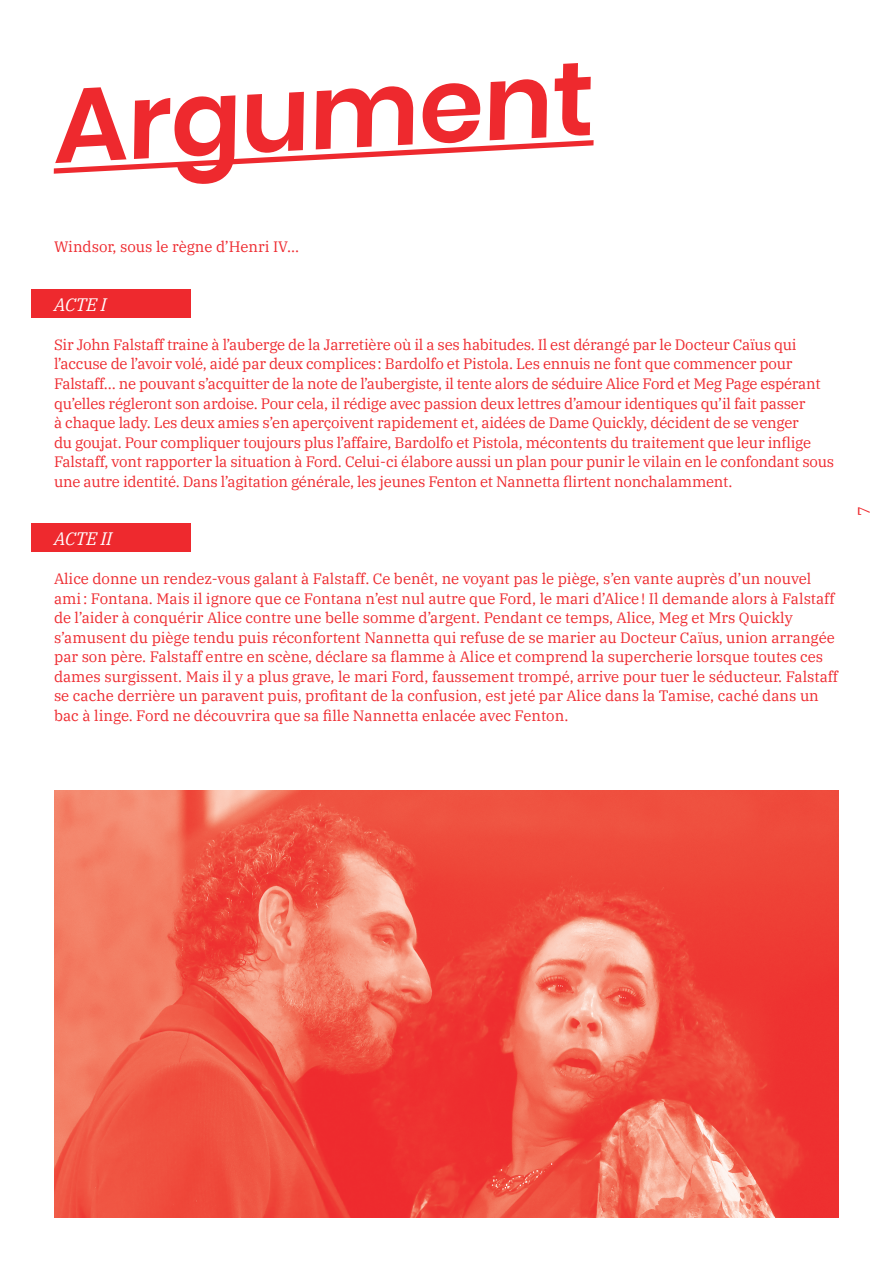
<style>
.page{position:relative;width:893px;height:1263px;background:#fff}
.page>*{position:absolute;margin:0;border:0;box-sizing:border-box;transform-origin:0 0}
.Biographie___texte_c{font:600 105px "Poppins";color:#ee292e}
.Biographie___texte_c-2{font:italic 18px "IBM Plex Serif";color:#fff}
.t1{font:16.5px "IBM Plex Serif";color:#ee292e}
.Biographie___texte_c-3{font:15px/19.5px "IBM Plex Serif";letter-spacing:-.015em;color:#ee292e}
</style>
<div class="page">
<svg style="left:53px;top:140px;width:541px;height:34px"></svg>
<div style="left:32px;top:289px;width:159px;height:28px;background:#ee292e"></div>
<div style="left:32px;top:523px;width:159px;height:28px;background:#ee292e"></div>
<img style="left:54px;top:790px;width:785px;height:427px">
<p class="Biographie___texte_c" style="left:49px;top:66px;width:542px;rotate:-3deg">Argument</p>
<p class="Biographie___texte_c-3" style="left:54px;top:236px;width:247px">Windsor, sous le règne d’Henri IV...</p>
<p class="Biographie___texte_c-2" style="left:54px;top:291px;width:54px">ACTE I</p>
<p class="Biographie___texte_c-3" style="left:54px;top:334px;width:782px">Sir John Falstaff traine à l’auberge de la Jarretière où il a ses habitudes. Il est dérangé par le Docteur Caïus qui l’accuse de l’avoir volé, aidé par deux complices: Bardolfo et Pistola. Les ennuis ne font que commencer pour Falstaff… ne pouvant s’acquitter de la note de l’aubergiste, il tente alors de séduire Alice Ford et Meg Page espérant qu’elles régleront son ardoise. Pour cela, il rédige avec passion deux lettres d’amour identiques qu’il fait passer<br>à chaque lady. Les deux amies s’en aperçoivent rapidement et, aidées de Dame Quickly, décident de se venger<br>du goujat. Pour compliquer toujours plus l’affaire, Bardolfo et Pistola, mécontents du traitement que leur inflige Falstaff, vont rapporter la situation à Ford. Celui-ci élabore aussi un plan pour punir le vilain en le confondant sous une autre identité. Dans l’agitation générale, les jeunes Fenton et Nannetta flirtent nonchalamment.</p>
<p class="Biographie___texte_c-2" style="left:54px;top:525px;width:60px">ACTE II</p>
<p class="Biographie___texte_c-3" style="left:54px;top:568px;width:785px">Alice donne un rendez-vous galant à Falstaff. Ce benêt, ne voyant pas le piège, s’en vante auprès d’un nouvel ami: Fontana. Mais il ignore que ce Fontana n’est nul autre que Ford, le mari d’Alice! Il demande alors à Falstaff de l’aider à conquérir Alice contre une belle somme d’argent. Pendant ce temps, Alice, Meg et Mrs Quickly s’amusent du piège tendu puis réconfortent Nannetta qui refuse de se marier au Docteur Caïus, union arrangée par son père. Falstaff entre en scène, déclare sa flamme à Alice et comprend la supercherie lorsque toutes ces dames surgissent. Mais il y a plus grave, le mari Ford, faussement trompé, arrive pour tuer le séducteur. Falstaff se cache derrière un paravent puis, profitant de la confusion, est jeté par Alice dans la Tamise, caché dans un bac à linge. Ford ne découvrira que sa fille Nannetta enlacée avec Fenton.</p>
<p class="t1" style="left:851px;top:515px;width:11px;rotate:-90deg">7</p>
</div>
